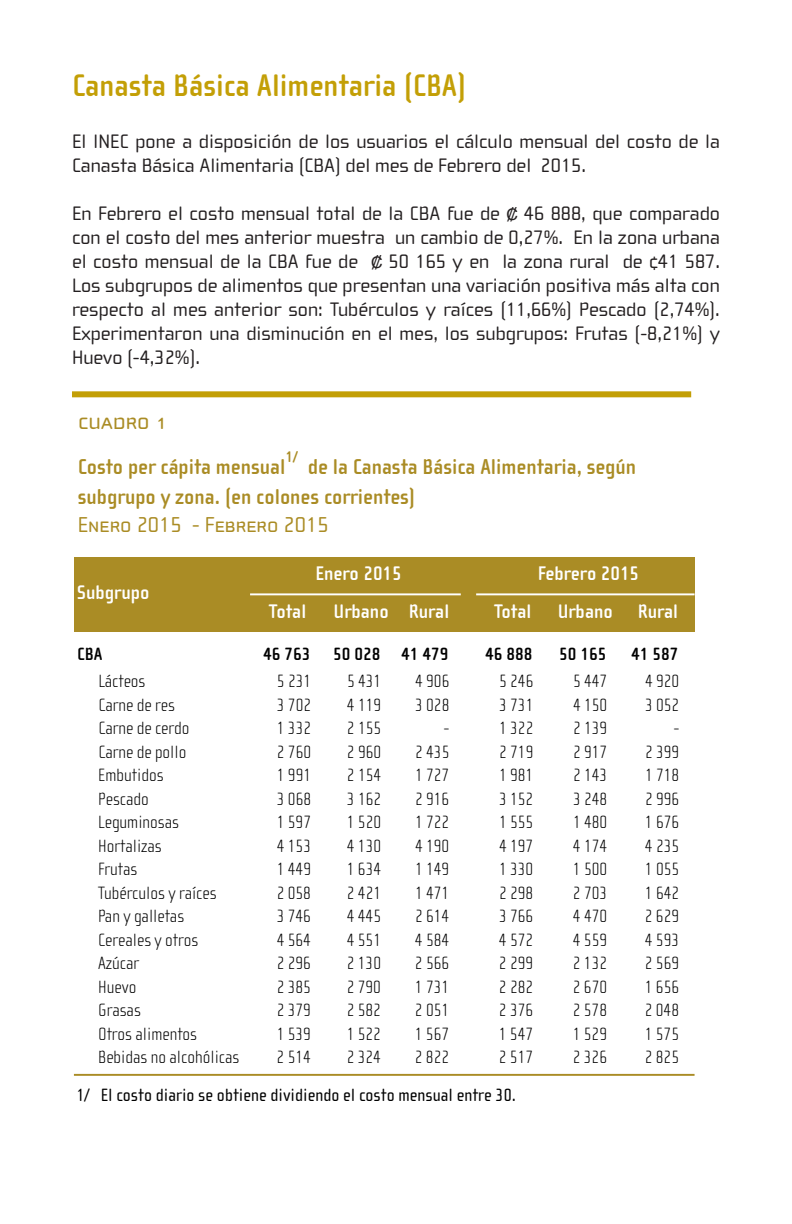
<style>
.page{position:relative;width:792px;height:1224px;background:#fff}
.page>*{position:absolute;margin:0;border:0;box-sizing:border-box;transform-origin:0 0}
.t1{font:700 32px "Cholla Sans";color:#c39f06}
.t2{font:24px "Cholla Unicase";color:#aa8c25}
.t3{font:700 22px/28.8px "Cholla Sans";color:#aa8c25}
.t4{font:700 20.2px "Cholla Sans";color:#fff}
.t5{font:20px/24px "Cholla Wide";color:#231f20}
.t6{font:100 18.2px "Cholla Sans";color:#000}
.t7{font:18.2px "Cholla Sans";color:#000}
.t8{font:700 18.2px "Cholla Sans";color:#000}
.t9{font:700 15.8px "Cholla Sans";color:#aa8c25}
.s1{font-family:"Helvetica";font-size:16px}
.s2{font-family:"Cholla Wide Small Caps";font-weight:400}
</style>
<div class="page">
<div style="left:72px;top:391px;width:619px;height:6px;background:#c39f06"></div>
<div style="left:74px;top:557px;width:177px;height:38px;background:#aa8c25"></div>
<div style="left:250px;top:557px;width:445px;height:38px;background:#aa8c25"></div>
<div style="left:74px;top:594px;width:403px;height:38px;background:#aa8c25"></div>
<div style="left:476px;top:594px;width:219px;height:38px;background:#aa8c25"></div>
<hr style="left:250px;top:593px;width:211px;height:2px;background:#fff">
<hr style="left:476px;top:593px;width:219px;height:2px;background:#fff">
<hr style="left:74px;top:1074px;width:621px;height:2px;background:#aa8c25">
<p class="t1" style="left:72px;top:68px;width:396px">Canasta Básica Alimentaria (CBA)</p>
<p class="t5" style="left:72px;top:130px;width:650px">El INEC pone a disposición de los usuarios el cálculo mensual del costo de la<br>Canasta Básica Alimentaria (CBA) del mes de Febrero del 2015.</p>
<p class="t5" style="left:72px;top:202px;width:650px;text-align:justify">En Febrero el costo mensual total de la CBA fue de <span class="s1">₡</span> 46 888, que comparado con el costo del mes anterior muestra un cambio de 0,27%. En la zona urbana el costo mensual de la CBA fue de <span class="s1">₡</span> 50 165 y en la zona rural de ¢41 587.<br>Los subgrupos de alimentos que presentan una variación positiva más alta con respecto al mes anterior son: Tubérculos y raíces (11,66%) Pescado (2,74%).<br>Experimentaron una disminución en el mes, los subgrupos: Frutas (-8,21%) y Huevo (-4,32%).</p>
<p class="t2" style="left:78px;top:411px;width:91px">CUADRO 1</p>
<p class="t3" style="left:78px;top:453px;width:209px">Costo per cápita mensual</p>
<p class="t9" style="left:285px;top:448px;width:14px">1/</p>
<p class="t3" style="left:78px;top:453px;width:560px;text-indent:230px">de la Canasta Básica Alimentaria, según subgrupo y zona. (en colones corrientes)<br><span class="s2">Enero 2015 - Febrero 2015</span></p>
<p class="t4" style="left:77px;top:581px;width:74px">Subgrupo</p>
<p class="t4" style="left:315px;top:563px;width:88px">Enero 2015</p>
<p class="t4" style="left:538px;top:563px;width:103px">Febrero 2015</p>
<p class="t4" style="left:269px;top:600px;width:38px">Total</p>
<p class="t4" style="left:334px;top:600px;width:57px">Urbano</p>
<p class="t4" style="left:494px;top:600px;width:38px">Total</p>
<p class="t4" style="left:558px;top:600px;width:122px">Urbano Rural</p>
<p class="t4" style="left:409px;top:600px;width:42px">Rural</p>
<p class="t8" style="left:77px;top:644px;width:27px">CBA</p>
<p class="t8" style="left:263px;top:644px;width:187px">46 763 50 028 41 479</p>
<p class="t8" style="left:485px;top:644px;width:49px">46 888</p>
<p class="t8" style="left:559px;top:644px;width:49px">50 165</p>
<p class="t8" style="left:631px;top:644px;width:49px">41 587</p>
<p class="t6" style="left:98px;top:671px;width:49px">Lácteos</p>
<p class="t6" style="left:277px;top:671px;width:36px">5 231</p>
<p class="t6" style="left:347px;top:671px;width:36px">5 431</p>
<p class="t6" style="left:415px;top:671px;width:36px">4 906</p>
<p class="t6" style="left:499px;top:671px;width:36px">5 246</p>
<p class="t6" style="left:573px;top:671px;width:36px">5 447</p>
<p class="t6" style="left:645px;top:671px;width:36px">4 920</p>
<p class="t6" style="left:98px;top:695px;width:78px">Carne de res</p>
<p class="t6" style="left:277px;top:695px;width:36px">3 702</p>
<p class="t6" style="left:347px;top:695px;width:36px">4 119</p>
<p class="t6" style="left:415px;top:695px;width:36px">3 028</p>
<p class="t6" style="left:499px;top:695px;width:36px">3 731</p>
<p class="t6" style="left:573px;top:695px;width:36px">4 150</p>
<p class="t6" style="left:645px;top:695px;width:36px">3 052</p>
<p class="t6" style="left:98px;top:718px;width:93px">Carne de cerdo</p>
<p class="t6" style="left:277px;top:718px;width:36px">1 332</p>
<p class="t6" style="left:347px;top:718px;width:36px">2 155</p>
<p class="t6" style="left:443px;top:718px;width:8px">-</p>
<p class="t6" style="left:499px;top:718px;width:36px">1 322</p>
<p class="t6" style="left:573px;top:718px;width:36px">2 139</p>
<p class="t6" style="left:673px;top:718px;width:8px">-</p>
<p class="t6" style="left:98px;top:742px;width:90px">Carne de pollo</p>
<p class="t6" style="left:277px;top:742px;width:36px">2 760</p>
<p class="t6" style="left:347px;top:742px;width:36px">2 960</p>
<p class="t6" style="left:415px;top:742px;width:36px">2 435</p>
<p class="t6" style="left:499px;top:742px;width:36px">2 719</p>
<p class="t6" style="left:573px;top:742px;width:36px">2 917</p>
<p class="t6" style="left:645px;top:742px;width:36px">2 399</p>
<p class="t6" style="left:98px;top:765px;width:67px">Embutidos</p>
<p class="t6" style="left:277px;top:765px;width:36px">1 991</p>
<p class="t6" style="left:347px;top:765px;width:36px">2 154</p>
<p class="t6" style="left:415px;top:765px;width:36px">1 727</p>
<p class="t6" style="left:499px;top:765px;width:36px">1 981</p>
<p class="t6" style="left:573px;top:765px;width:36px">2 143</p>
<p class="t6" style="left:645px;top:765px;width:36px">1 718</p>
<p class="t6" style="left:98px;top:789px;width:52px">Pescado</p>
<p class="t6" style="left:277px;top:789px;width:36px">3 068</p>
<p class="t6" style="left:347px;top:789px;width:36px">3 162</p>
<p class="t6" style="left:415px;top:789px;width:36px">2 916</p>
<p class="t6" style="left:499px;top:789px;width:36px">3 152</p>
<p class="t6" style="left:573px;top:789px;width:36px">3 248</p>
<p class="t6" style="left:645px;top:789px;width:36px">2 996</p>
<p class="t6" style="left:98px;top:812px;width:82px">Leguminosas</p>
<p class="t6" style="left:277px;top:812px;width:36px">1 597</p>
<p class="t6" style="left:347px;top:812px;width:36px">1 520</p>
<p class="t6" style="left:415px;top:812px;width:36px">1 722</p>
<p class="t6" style="left:499px;top:812px;width:36px">1 555</p>
<p class="t6" style="left:573px;top:812px;width:36px">1 480</p>
<p class="t6" style="left:645px;top:812px;width:36px">1 676</p>
<p class="t6" style="left:98px;top:836px;width:65px">Hortalizas</p>
<p class="t6" style="left:277px;top:836px;width:36px">4 153</p>
<p class="t6" style="left:347px;top:836px;width:36px">4 130</p>
<p class="t6" style="left:415px;top:836px;width:36px">4 190</p>
<p class="t6" style="left:499px;top:836px;width:36px">4 197</p>
<p class="t6" style="left:573px;top:836px;width:36px">4 174</p>
<p class="t6" style="left:645px;top:836px;width:36px">4 235</p>
<p class="t6" style="left:98px;top:859px;width:41px">Frutas</p>
<p class="t6" style="left:277px;top:859px;width:36px">1 449</p>
<p class="t6" style="left:347px;top:859px;width:36px">1 634</p>
<p class="t6" style="left:415px;top:859px;width:36px">1 149</p>
<p class="t6" style="left:499px;top:859px;width:36px">1 330</p>
<p class="t6" style="left:573px;top:859px;width:36px">1 500</p>
<p class="t6" style="left:645px;top:859px;width:36px">1 055</p>
<p class="t6" style="left:98px;top:883px;width:120px">Tubérculos y raíces</p>
<p class="t6" style="left:277px;top:883px;width:36px">2 058</p>
<p class="t6" style="left:347px;top:883px;width:36px">2 421</p>
<p class="t6" style="left:415px;top:883px;width:36px">1 471</p>
<p class="t6" style="left:499px;top:883px;width:36px">2 298</p>
<p class="t6" style="left:573px;top:883px;width:36px">2 703</p>
<p class="t6" style="left:645px;top:883px;width:36px">1 642</p>
<p class="t6" style="left:98px;top:906px;width:88px">Pan y galletas</p>
<p class="t6" style="left:277px;top:906px;width:36px">3 746</p>
<p class="t6" style="left:347px;top:906px;width:36px">4 445</p>
<p class="t6" style="left:415px;top:906px;width:36px">2 614</p>
<p class="t6" style="left:499px;top:906px;width:36px">3 766</p>
<p class="t6" style="left:573px;top:906px;width:36px">4 470</p>
<p class="t6" style="left:645px;top:906px;width:36px">2 629</p>
<p class="t6" style="left:98px;top:930px;width:102px">Cereales y otros</p>
<p class="t6" style="left:277px;top:930px;width:36px">4 564</p>
<p class="t6" style="left:347px;top:930px;width:36px">4 551</p>
<p class="t6" style="left:415px;top:930px;width:36px">4 584</p>
<p class="t6" style="left:499px;top:930px;width:36px">4 572</p>
<p class="t6" style="left:573px;top:930px;width:36px">4 559</p>
<p class="t6" style="left:645px;top:930px;width:36px">4 593</p>
<p class="t6" style="left:98px;top:953px;width:43px">Azúcar</p>
<p class="t6" style="left:277px;top:953px;width:36px">2 296</p>
<p class="t6" style="left:347px;top:953px;width:36px">2 130</p>
<p class="t6" style="left:415px;top:953px;width:36px">2 566</p>
<p class="t6" style="left:499px;top:953px;width:36px">2 299</p>
<p class="t6" style="left:573px;top:953px;width:36px">2 132</p>
<p class="t6" style="left:645px;top:953px;width:36px">2 569</p>
<p class="t6" style="left:98px;top:977px;width:40px">Huevo</p>
<p class="t6" style="left:277px;top:977px;width:36px">2 385</p>
<p class="t6" style="left:347px;top:977px;width:36px">2 790</p>
<p class="t6" style="left:415px;top:977px;width:36px">1 731</p>
<p class="t6" style="left:499px;top:977px;width:36px">2 282</p>
<p class="t6" style="left:573px;top:977px;width:36px">2 670</p>
<p class="t6" style="left:645px;top:977px;width:36px">1 656</p>
<p class="t6" style="left:98px;top:1000px;width:44px">Grasas</p>
<p class="t6" style="left:277px;top:1000px;width:36px">2 379</p>
<p class="t6" style="left:347px;top:1000px;width:36px">2 582</p>
<p class="t6" style="left:415px;top:1000px;width:36px">2 051</p>
<p class="t6" style="left:499px;top:1000px;width:36px">2 376</p>
<p class="t6" style="left:573px;top:1000px;width:36px">2 578</p>
<p class="t6" style="left:645px;top:1000px;width:36px">2 048</p>
<p class="t6" style="left:98px;top:1024px;width:101px">Otros alimentos</p>
<p class="t6" style="left:277px;top:1024px;width:36px">1 539</p>
<p class="t6" style="left:347px;top:1024px;width:36px">1 522</p>
<p class="t6" style="left:415px;top:1024px;width:36px">1 567</p>
<p class="t6" style="left:499px;top:1024px;width:36px">1 547</p>
<p class="t6" style="left:573px;top:1024px;width:36px">1 529</p>
<p class="t6" style="left:645px;top:1024px;width:36px">1 575</p>
<p class="t6" style="left:98px;top:1047px;width:143px">Bebidas no alcohólicas</p>
<p class="t6" style="left:277px;top:1047px;width:36px">2 514</p>
<p class="t6" style="left:347px;top:1047px;width:36px">2 324</p>
<p class="t6" style="left:415px;top:1047px;width:36px">2 822</p>
<p class="t6" style="left:499px;top:1047px;width:36px">2 517</p>
<p class="t6" style="left:573px;top:1047px;width:36px">2 326</p>
<p class="t6" style="left:645px;top:1047px;width:36px">2 825</p>
<p class="t7" style="left:76px;top:1085px;width:441px">1/ El costo diario se obtiene dividiendo el costo mensual entre 30.</p>
</div>
